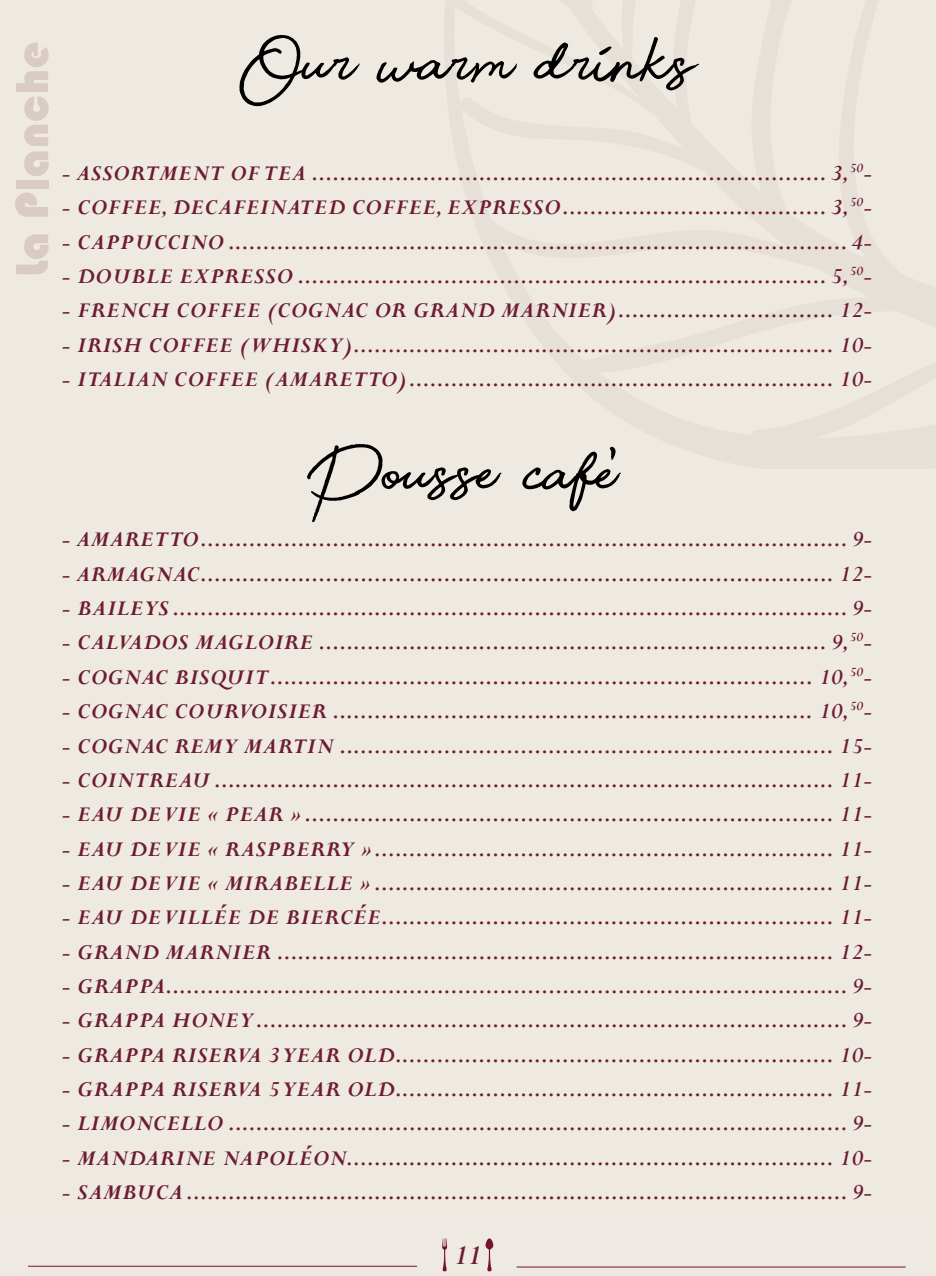
<style>
.page{position:relative;width:936px;height:1276px;background:#fff}
.page>*{position:absolute;margin:0;border:0;box-sizing:border-box;transform-origin:0 0}
.t1{font:97.5px "Beauty";color:#000}
.t2{font:italic 700 30px "Perpetua";color:#6d1c33}
.t3{font:italic 700 24px "Perpetua";letter-spacing:.03em;color:#6d1c33}
.t4{font:italic 700 23.55px "Perpetua";color:#771134}
.t5{font:italic 700 23.55px "Perpetua";color:#000}
.s1{font-family:"Perpetua Th";font-size:31.35px;color:#771134}
</style>
<div class="page">
<div style="left:0;top:0;width:935px;height:1276px;background:#eeeae1"></div>
<svg style="left:15px;top:192px;width:33px;height:25px"></svg>
<svg style="left:16px;top:42px;width:33px;height:134px"></svg>
<svg style="left:16px;top:234px;width:33px;height:40px"></svg>
<div style="left:16px;top:180px;width:32px;height:9px;background:#dacbc7"></div>
<svg style="left:485px;top:1238px;width:8px;height:33px"></svg>
<svg style="left:442px;top:1238px;width:5px;height:33px"></svg>
<hr style="left:28px;top:1265px;width:389px;height:1px;background:#771134">
<hr style="left:516px;top:1266px;width:389px;height:1px;background:#771134">
<h1 class="t1" style="left:240px;top:26px;width:458px">Our warm drinks</h1>
<p class="t3" style="left:62px;top:158px;width:811px">- ASSORTMENT OF TEA .......................................................................... 3,<sup>50</sup>-</p>
<p class="t3" style="left:62px;top:192px;width:811px">- COFFEE, DECAFEINATED COFFEE, EXPRESSO...................................... 3,<sup>50</sup>-</p>
<p class="t3" style="left:62px;top:227px;width:811px">- CAPPUCCINO ......................................................................................... 4-</p>
<p class="t3" style="left:62px;top:261px;width:811px">- DOUBLE EXPRESSO ............................................................................ 5,<sup>50</sup>-</p>
<p class="t3" style="left:62px;top:295px;width:812px">- FRENCH COFFEE (COGNAC OR GRAND MARNIER)............................... 12-</p>
<p class="t3" style="left:62px;top:330px;width:812px">- IRISH COFFEE (WHISKY)..................................................................... 10-</p>
<p class="t3" style="left:62px;top:364px;width:812px">- ITALIAN COFFEE (AMARETTO)............................................................. 10-</p>
<p class="t4" style="left:53px;top:205px;width:298px">- BURGER, FRITES, SALADE</p>
<p class="t4" style="left:53px;top:238px;width:493px">- PÂTES JAMBON FROMAGE OU BOLOGNAISE</p>
<p class="t4" style="left:53px;top:271px;width:473px">- CROQUETTES DE FROMAGE ET VOLAILLE</p>
<h1 class="t1" style="left:319px;top:435px;width:300px">Pousse-cafe’</h1>
<p class="t3" style="left:62px;top:524px;width:812px">- AMARETTO............................................................................................. 9-</p>
<p class="t3" style="left:62px;top:559px;width:812px">- ARMAGNAC........................................................................................... 12-</p>
<p class="t3" style="left:62px;top:593px;width:812px">- BAILEYS ................................................................................................. 9-</p>
<p class="t3" style="left:62px;top:627px;width:811px">- CALVADOS MAGLOIRE ......................................................................... 9,<sup>50</sup>-</p>
<p class="t3" style="left:62px;top:662px;width:811px">- COGNAC BISQUIT.............................................................................. 10,<sup>50</sup>-</p>
<p class="t3" style="left:62px;top:696px;width:811px">- COGNAC COURVOISIER ..................................................................... 10,<sup>50</sup>-</p>
<p class="t3" style="left:62px;top:730px;width:812px">- COGNAC REMY MARTIN ....................................................................... 15-</p>
<p class="t3" style="left:62px;top:765px;width:812px">- COINTREAU ......................................................................................... 11-</p>
<p class="t3" style="left:62px;top:799px;width:812px">- EAU DE VIE « PEAR » ............................................................................ 11-</p>
<p class="t3" style="left:62px;top:833px;width:812px">- EAU DE VIE « RASPBERRY ».................................................................. 11-</p>
<p class="t3" style="left:62px;top:868px;width:812px">- EAU DE VIE « MIRABELLE » .................................................................. 11-</p>
<p class="t3" style="left:62px;top:902px;width:812px">- EAU DE VILLÉE DE BIERCÉE................................................................. 11-</p>
<p class="t3" style="left:62px;top:936px;width:812px">- GRAND MARNIER ................................................................................ 12-</p>
<p class="t3" style="left:62px;top:971px;width:811px">- GRAPPA.................................................................................................. 9-</p>
<p class="t3" style="left:62px;top:1005px;width:811px">- GRAPPA HONEY..................................................................................... 9-</p>
<p class="t3" style="left:62px;top:1039px;width:812px">- GRAPPA RISERVA 3 YEAR OLD............................................................... 10-</p>
<p class="t3" style="left:62px;top:1074px;width:812px">- GRAPPA RISERVA 5 YEAR OLD............................................................... 11-</p>
<p class="t3" style="left:62px;top:1108px;width:811px">- LIMONCELLO ......................................................................................... 9-</p>
<p class="t3" style="left:62px;top:1142px;width:812px">- MANDARINE NAPOLÉON...................................................................... 10-</p>
<p class="t3" style="left:62px;top:1177px;width:811px">- SAMBUCA ............................................................................................... 9-</p>
<p class="t5" style="left:195px;top:466px;width:545px">CES PLATS VOUS SONT PROPOSÉS AU PRIX DE 12-</p>
<p class="t2" style="left:454px;top:1236px;width:29px">1 1<span class="s1">8</span></p>
</div>
